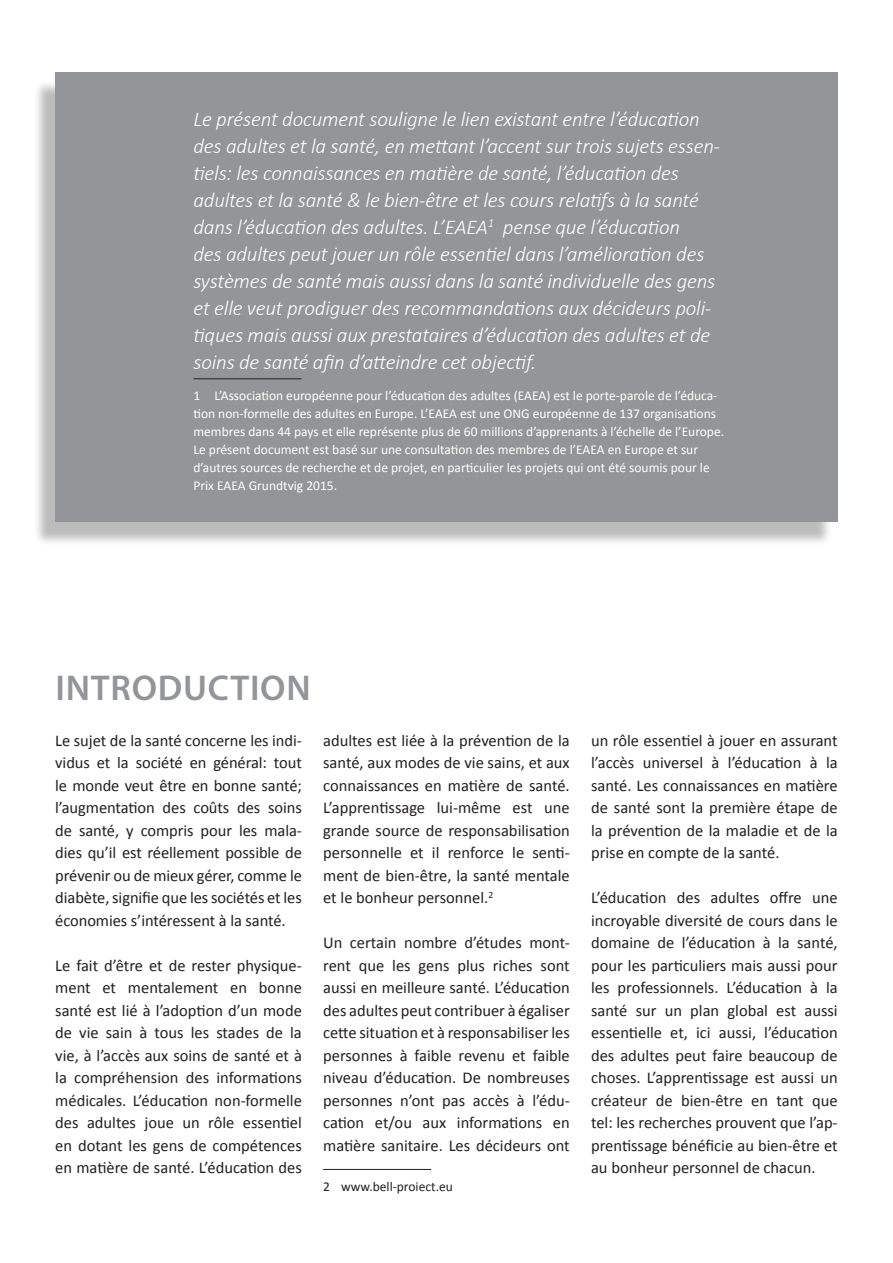
<style>
.page{position:relative;width:893px;height:1263px;background:#fff}
.page>*{position:absolute;margin:0;border:0;box-sizing:border-box;transform-origin:0 0}
.Alaotsikko{font:600 36px "Myriad Pro";letter-spacing:.02em;color:#939598}
.t1{font:italic 300 21px/27px "Calibri";letter-spacing:-.01em;color:#fff}
.Leipis{font:16.5px/22.5px "Calibri";color:#231f20;text-align:justify}
.Alaviite{font:13.5px/18px "Calibri";color:#fff}
.Alaviite-2{font:13.5px "Calibri";color:#231f20}
</style>
<div class="page">
<div style="left:33px;top:80px;width:799px;height:466px;background:#231f20;opacity:.3"></div>
<div style="left:55px;top:72px;width:783px;height:450px;background:#939598"></div>
<hr style="left:193px;top:379px;width:108px;height:1px;background:#231f20">
<hr style="left:323px;top:1169px;width:108px;height:1px;background:#231f20">
<p class="t1" style="left:193px;top:106px;width:528px">Le présent document souligne le lien existant entre l’éducation des adultes et la santé, en mettant l’accent sur trois sujets essen&shy;tiels: les connaissances en matière de santé, l’éducation des adultes et la santé &amp; le bien-être et les cours relatifs à la santé dans l’éducation des adultes. L’EAEA<sup>1</sup> pense que l’éducation<br>des adultes peut jouer un rôle essentiel dans l’amélioration des systèmes de santé mais aussi dans la santé individuelle des gens et elle veut prodiguer des recommandations aux décideurs poli&shy;tiques mais aussi aux prestataires d’éducation des adultes et de soins de santé afin d’atteindre cet objectif.</p>
<p class="Alaviite" style="left:193px;top:386px;width:532px">1 L’Association européenne pour l’éducation des adultes (EAEA) est le porte-parole de l’éduca&shy;tion non-formelle des adultes en Europe. L’EAEA est une ONG européenne de 137 organisations membres dans 44 pays et elle représente plus de 60 millions d’apprenants à l’échelle de l’Europe.<br>Le présent document est basé sur une consultation des membres de l’EAEA en Europe et sur d’autres sources de recherche et de projet, en particulier les projets qui ont été soumis pour le Prix EAEA Grundtvig 2015.</p>
<p class="Alaotsikko" style="left:56px;top:665px;width:257px">INTRODUCTION</p>
<p class="Leipis" style="left:55px;top:729px;width:248px">Le sujet de la santé concerne les indi&shy;vidus et la société en général: tout le monde veut être en bonne santé; l’augmentation des coûts des soins de santé, y compris pour les mala&shy;dies qu’il est réellement possible de prévenir ou de mieux gérer, comme le diabète, signifie que les sociétés et les économies s’intéressent à la santé.</p>
<p class="Leipis" style="left:55px;top:954px;width:248px">Le fait d’être et de rester physique&shy;ment et mentalement en bonne santé est lié à l’adoption d’un mode de vie sain à tous les stades de la vie, à l’accès aux soins de santé et à la compréhension des informations médicales. L’éducation non-formelle des adultes joue un rôle essentiel en dotant les gens de compétences en matière de santé. L’éducation des</p>
<p class="Leipis" style="left:323px;top:729px;width:248px">adultes est liée à la prévention de la santé, aux modes de vie sains, et aux connaissances en matière de santé.<br>L’apprentissage lui-même est une grande source de responsabilisation personnelle et il renforce le senti&shy;ment de bien-être, la santé mentale et le bonheur personnel.<sup>2</sup></p>
<p class="Leipis" style="left:323px;top:931px;width:248px">Un certain nombre d’études mont&shy;rent que les gens plus riches sont aussi en meilleure santé. L’éducation des adultes peut contribuer à égaliser cette situation et à responsabiliser les personnes à faible revenu et faible niveau d’éducation. De nombreuses personnes n’ont pas accès à l’édu&shy;cation et/ou aux informations en matière sanitaire. Les décideurs ont</p>
<p class="Alaviite-2" style="left:323px;top:1177px;width:131px">2 www.bell-proiect.eu</p>
<p class="Leipis" style="left:591px;top:729px;width:248px">un rôle essentiel à jouer en assurant l’accès universel à l’éducation à la santé. Les connaissances en matière de santé sont la première étape de la prévention de la maladie et de la prise en compte de la santé.</p>
<p class="Leipis" style="left:591px;top:886px;width:248px">L’éducation des adultes offre une incroyable diversité de cours dans le domaine de l’éducation à la santé, pour les particuliers mais aussi pour les professionnels. L’éducation à la santé sur un plan global est aussi essentielle et, ici aussi, l’éducation des adultes peut faire beaucoup de choses. L’apprentissage est aussi un créateur de bien-être en tant que tel: les recherches prouvent que l’ap&shy;prentissage bénéficie au bien-être et au bonheur personnel de chacun.</p>
</div>
